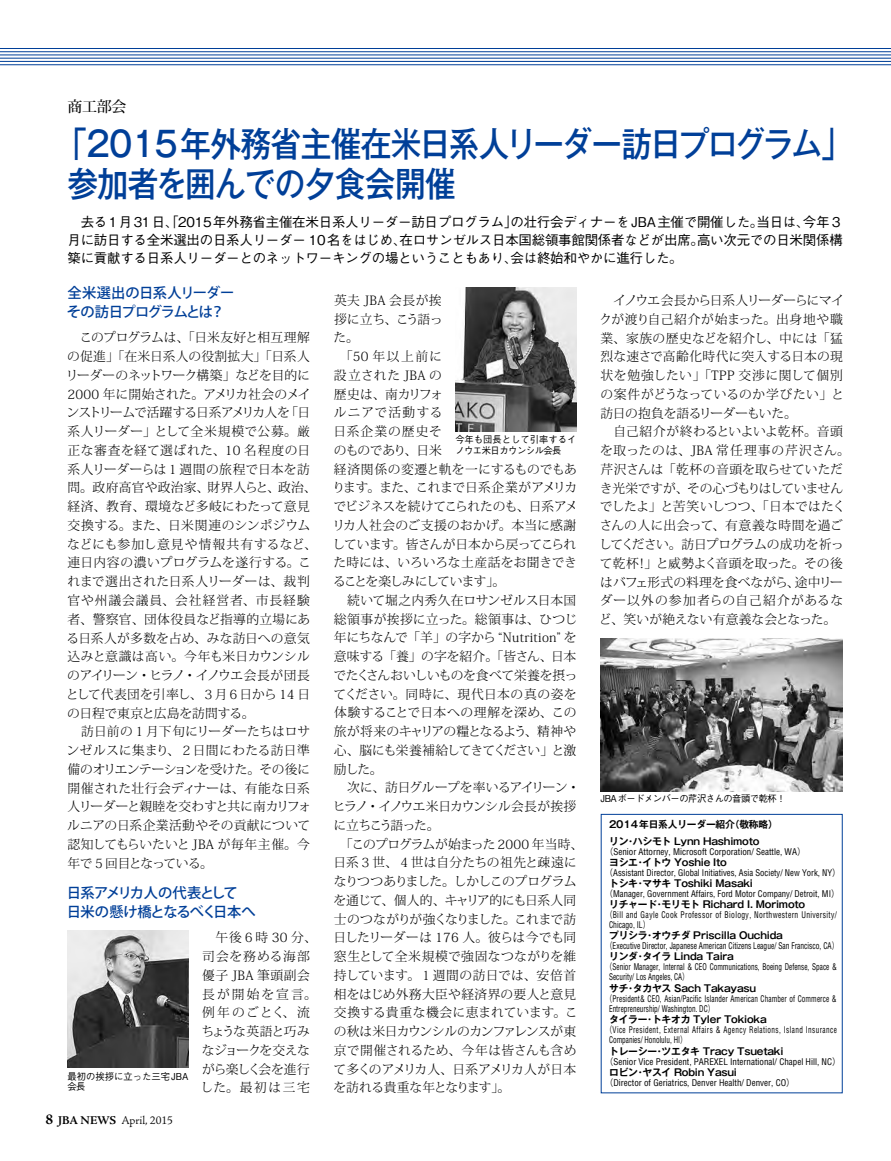
<style>
.page{position:relative;width:891px;height:1161px;background:#fff}
.page>*{position:absolute;margin:0;border:0;box-sizing:border-box;transform-origin:0 0}
.t1{font:500 34.5px/40.5px "Gothic MB101 Pro";letter-spacing:-.02em;color:#003f98;scale:.89 1}
.t2{font:500 15px "Koz Min Pro";color:#000}
.t3{font:500 14.25px/18.8px "Koz Go Pro";letter-spacing:-.04em;color:#003f98}
.t4{font:500 13.5px/18px "Gothic BBB Pro";letter-spacing:-.02em;color:#000;text-align:justify}
.t5{font:300 12.75px/18.8px "Koz Min Pro";letter-spacing:.005em;color:#000}
.t6{font:300 12.75px/18.8px "Koz Min Pro";letter-spacing:.03em;color:#000}
.t7{font:300 12px "Adobe Jenson Pro";color:#000}
.t8{font:700 9.75px/16.5px "Gothic MB101 Pro De";letter-spacing:-.02em;color:#000}
.t9{font:500 9.6px/10.5px "Gothic BBB Pro";letter-spacing:.005em;color:#000}
.t10{font:500 9.6px "Gothic BBB Pro";letter-spacing:-.05em;color:#000}
.t11{font:condensed 9px/10.1px "Helvetica LT Std";color:#000;scale:.8 1}
.t12{font:condensed 9px "Helvetica LT Std";color:#000}
.t13{font:condensed 9px "Helvetica LT Std";color:#000;scale:.96 1}
.t14{font:condensed 9px/10.1px "Helvetica LT Std";letter-spacing:.055em;color:#000;scale:.8 1}
.t15{font:condensed 9px/10.1px "Helvetica LT Std";letter-spacing:.045em;color:#000;scale:.84 1}
.t16{font:condensed 9px "Helvetica LT Std";color:#000;scale:.83 1}
.s1{font-weight:700;font-size:15px}
.s2{font-weight:700}
.s3{font-family:"Gothic BBB Pro";font-weight:500;font-stretch:normal}
</style>
<div class="page">
<svg style="left:0;top:48px;width:891px;height:18px"></svg>
<img style="left:68px;top:931px;width:121px;height:137px">
<img style="left:455px;top:287px;width:121px;height:144px">
<img style="left:601px;top:639px;width:242px;height:153px">
<p class="t2" style="left:68px;top:96px;width:61px">商工部会</p>
<h1 class="t1" style="left:68px;top:119px;width:883px;text-indent:-11px">「2015年外務省主催在米日系人リーダー訪日プログラム」参加者を囲んでの夕食会開催</h1>
<p class="t4" style="left:68px;top:212px;width:777px">　去る1月31日、「2015年外務省主催在米日系人リーダー訪日プログラム」の壮行会ディナーをJBA主催で開催した。当日は、今年３月に訪日する全米選出の日系人リーダー 10名をはじめ、在ロサンゼルス日本国総領事館関係者などが出席。高い次元での日米関係構築に貢献する日系人リーダーとのネットワーキングの場ということもあり、会は終始和やかに進行した。</p>
<p class="t3" style="left:67px;top:284px;width:169px">全米選出の日系人リーダーその訪日プログラムとは？</p>
<p class="t5" style="left:66px;top:328px;width:252px">　このプログラムは、「日米友好と相互理解の促進」「在米日系人の役割拡大」「日系人リーダーのネットワーク構築」などを目的に<br>2000 年に開始された。アメリカ社会のメインストリームで活躍する日系アメリカ人を「日系人リーダー」として全米規模で公募。厳正な審査を経て選ばれた、10 名程度の日系人リーダーらは１週間の旅程で日本を訪問。政府高官や政治家、財界人らと、政治、経済、教育、環境など多岐にわたって意見交換する。また、日米関連のシンポジウムなどにも参加し意見や情報共有するなど、連日内容の濃いプログラムを遂行する。これまで選出された日系人リーダーは、裁判官や州議会議員、会社経営者、市長経験者、警察官、団体役員など指導的立場にある日系人が多数を占め、みな訪日への意気込みと意識は高い。今年も米日カウンシルのアイリーン・ヒラノ・イノウエ会長が団長として代表団を引率し、３月６日から 14 日の日程で東京と広島を訪問する。<br>　訪日前の１月下旬にリーダーたちはロサンゼルスに集まり、２日間にわたる訪日準備のオリエンテーションを受けた。その後に開催された壮行会ディナーは、有能な日系人リーダーと親睦を交わすと共に南カリフォルニアの日系企業活動やその貢献について認知してもらいたいと JBA が毎年主催。今年で５回目となっている。</p>
<p class="t3" style="left:67px;top:884px;width:191px">日系アメリカ人の代表として<br>日米の懸け橋となるべく日本へ</p>
<p class="t6" style="left:201px;top:928px;width:118px">　午後６時 30 分、司会を務める海部優子 JBA 筆頭副会長が開始を宣言。例年のごとく、流ちょうな英語と巧みなジョークを交えながら楽しく会を進行した。最初は三宅</p>
<p class="t9" style="left:68px;top:1070px;width:122px">最初の挨拶に立った三宅JBA会長</p>
<p class="t7" style="left:46px;top:1113px;width:129px"><span class="s1">8</span> <span class="s2">JBA NEWS</span> April, 2015</p>
<p class="t5" style="left:332px;top:290px;width:252px">英夫 JBA 会長が挨<br>拶に立ち、こう語っ<br>た。<br>　「50 年以上前に<br>設立された JBA の<br>歴史は、南カリフォ<br>ルニアで活動する<br>日系企業の歴史そ<br>のものであり、日米<br>経済関係の変遷と軌を一にするものでもあります。また、これまで日系企業がアメリカでビジネスを続けてこられたのも、日系アメリカ人社会のご支援のおかげ。本当に感謝しています。皆さんが日本から戻ってこられた時には、いろいろな土産話をお聞きできることを楽しみにしています」。<br>　続いて堀之内秀久在ロサンゼルス日本国総領事が挨拶に立った。総領事は、ひつじ年にちなんで「羊」の字から “Nutrition” を意味する「養」の字を紹介。「皆さん、日本でたくさんおいしいものを食べて栄養を摂ってください。同時に、現代日本の真の姿を体験することで日本への理解を深め、この旅が将来のキャリアの糧となるよう、精神や心、脳にも栄養補給してきてください」と激励した。<br>　次に、訪日グループを率いるアイリーン・ヒラノ・イノウエ米日カウンシル会長が挨拶に立ちこう語った。<br>　「このプログラムが始まった 2000 年当時、日系３世、４世は自分たちの祖先と疎遠になりつつありました。しかしこのプログラムを通じて、個人的、キャリア的にも日系人同士のつながりが強くなりました。これまで訪日したリーダーは 176 人。彼らは今でも同窓生として全米規模で強固なつながりを維持しています。１週間の訪日では、安倍首相をはじめ外務大臣や経済界の要人と意見交換する貴重な機会に恵まれています。この秋は米日カウンシルのカンファレンスが東京で開催されるため、今年は皆さんも含めて多くのアメリカ人、日系アメリカ人が日本を訪れる貴重な年となります」。</p>
<p class="t5" style="left:599px;top:291px;width:252px">　イノウエ会長から日系人リーダーらにマイクが渡り自己紹介が始まった。出身地や職業、家族の歴史などを紹介し、中には「猛烈な速さで高齢化時代に突入する日本の現状を勉強したい」「TPP 交渉に関して個別の案件がどうなっているのか学びたい」と訪日の抱負を語るリーダーもいた。<br>　自己紹介が終わるといよいよ乾杯。音頭を取ったのは、JBA 常任理事の芹沢さん。芹沢さんは「乾杯の音頭を取らせていただき光栄ですが、その心づもりはしていませんでしたよ」と苦笑いしつつ、「日本ではたくさんの人に出会って、有意義な時間を過ごしてください。訪日プログラムの成功を祈って乾杯！」と威勢よく音頭を取った。その後はバフェ形式の料理を食べながら、途中リーダー以外の参加者らの自己紹介があるなど、笑いが絶えない有意義な会となった。</p>
<p class="t9" style="left:455px;top:433px;width:122px">今年も団長として引率するイノウエ米日カウンシル会長</p>
<p class="t10" style="left:601px;top:791px;width:187px">JBAボードメンバーの芹沢さんの音頭で乾杯！</p>
<p class="t8" style="left:609px;top:815px;width:170px">2014年日系人リーダー紹介（敬称略）リン・ハシモト Lynn Hashimoto</p>
<p class="t12" style="left:604px;top:846px;width:203px"><span class="s3">（</span>Senior Attorney, Microsoft Corporation/ Seattle, WA<span class="s3">）</span></p>
<p class="t8" style="left:609px;top:853px;width:119px">ヨシエ・イトウ Yoshie Ito</p>
<p class="t13" style="left:605px;top:867px;width:248px"><span class="s3">（</span>Assistant Director, Global Initiatives, Asia Society/ New York, NY<span class="s3">）</span></p>
<p class="t8" style="left:609px;top:874px;width:145px">トシキ・マサキ Toshiki Masaki</p>
<p class="t13" style="left:605px;top:888px;width:246px"><span class="s3">（</span>Manager, Government Affairs, Ford Motor Company/ Detroit, MI<span class="s3">）</span></p>
<p class="t8" style="left:609px;top:895px;width:198px">リチャード・モリモト Richard I. Morimoto</p>
<p class="t15" style="left:609px;top:909px;width:273px;text-indent:-4px"><span class="s3">（</span>Bill and Gayle Cook Professor of Biology, Northwestern University/<br>Chicago, IL<span class="s3">）</span></p>
<p class="t8" style="left:609px;top:926px;width:175px">プリシラ・オウチダ Priscilla Ouchida</p>
<p class="t16" style="left:605px;top:940px;width:283px"><span class="s3">（</span>Executive Director, Japanese American Citizens League/ San Francisco, CA<span class="s3">）</span></p>
<p class="t8" style="left:609px;top:947px;width:126px">リンダ・タイラ Linda Taira</p>
<p class="t11" style="left:609px;top:962px;width:286px;text-indent:-4px"><span class="s3">（</span>Senior Manager, Internal &amp; CEO Communications, Boeing Defense, Space &amp;<br>Security/ Los Angeles, CA<span class="s3">）</span></p>
<p class="t8" style="left:609px;top:979px;width:149px">サチ・タカヤス Sach Takayasu</p>
<p class="t11" style="left:609px;top:993px;width:286px;text-indent:-4px"><span class="s3">（</span>President&amp; CEO, Asian/Pacific Islander American Chamber of Commerce &amp;<br>Entrepreneurship/ Washington. DC<span class="s3">）</span></p>
<p class="t8" style="left:609px;top:1010px;width:159px">タイラー・トキオカ Tyler Tokioka</p>
<p class="t14" style="left:609px;top:1025px;width:286px;text-indent:-4px"><span class="s3">（</span>Vice President, External Affairs &amp; Agency Relations, Island Insurance<br>Companies/ Honolulu, HI<span class="s3">）</span></p>
<p class="t8" style="left:609px;top:1042px;width:176px">トレーシー・ツエタキ Tracy Tsuetaki</p>
<p class="t12" style="left:604px;top:1056px;width:238px"><span class="s3">（</span>Senior Vice President, PAREXEL International/ Chapel Hill, NC<span class="s3">）</span></p>
<p class="t8" style="left:609px;top:1063px;width:129px">ロビン・ヤスイ Robin Yasui</p>
<p class="t12" style="left:604px;top:1077px;width:192px"><span class="s3">（</span>Director of Geriatrics, Denver Health/ Denver, CO<span class="s3">）</span></p>
</div>
